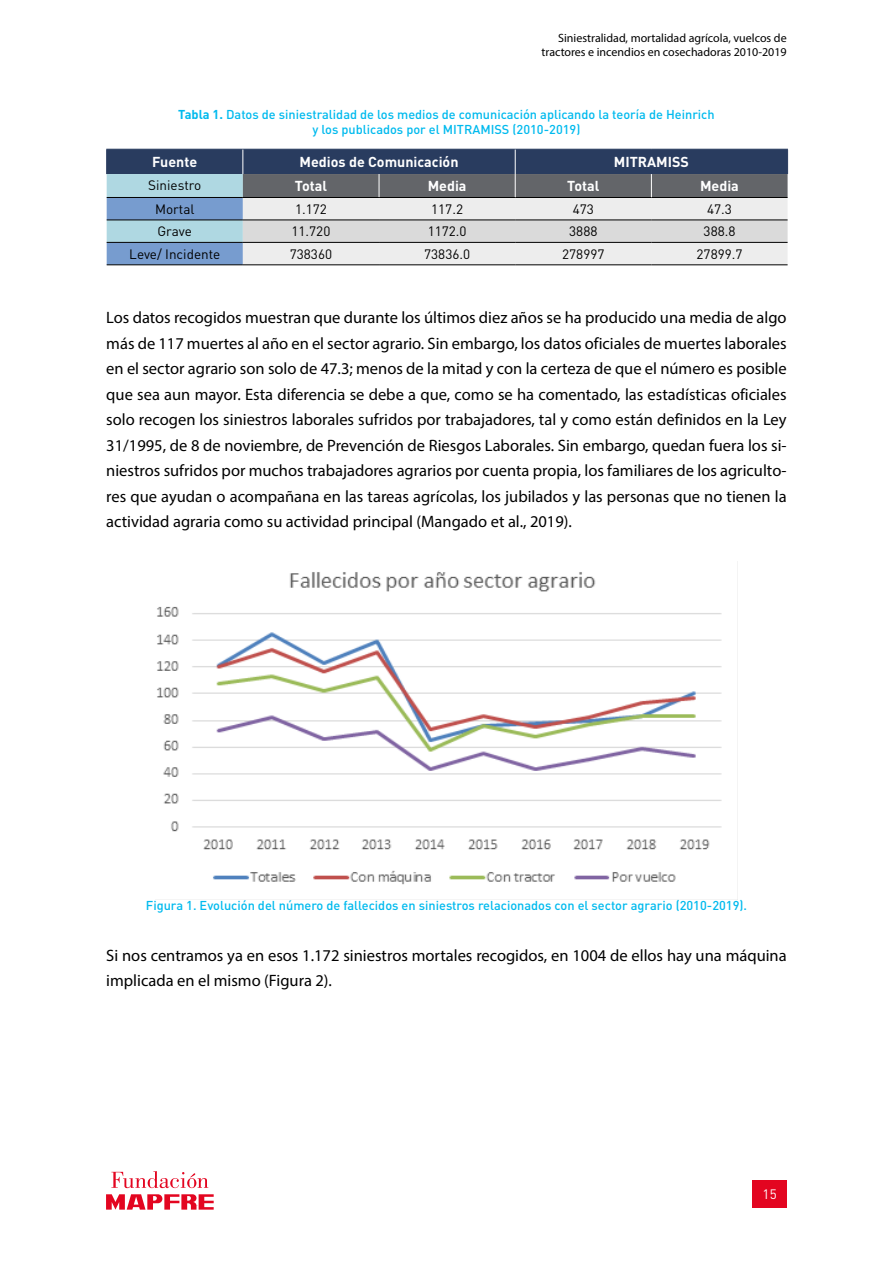
<style>
.page{position:relative;width:893px;height:1263px;background:#fff}
.page>*{position:absolute;margin:0;border:0;box-sizing:border-box;transform-origin:0 0}
.t1{font:16.5px/25.5px "Myriad Pro";color:#000;text-align:justify}
.t2{font:700 14.25px "DI Ng";color:#fff}
.t3{font:13.5px "DI Ng";color:#000}
.t4{font:13.5px "DI Ng";color:#fff}
.t5{font:500 12.75px/15.3px "DI Ng";color:#00baee;text-align:center}
.t6{font:12px/14.4px "Myriad Pro";color:#000;text-align:right}
.s1{font-weight:700}
</style>
<div class="page">
<svg style="left:106px;top:1194px;width:108px;height:15px"></svg>
<svg style="left:111px;top:1171px;width:97px;height:17px"></svg>
<div style="left:753px;top:1180px;width:34px;height:28px;background:#e30520"></div>
<svg style="left:106px;top:149px;width:682px;height:116px;background:#959fac"></svg>
<img style="left:157px;top:562px;width:581px;height:337px">
<p class="t6" style="left:541px;top:30px;width:247px">Siniestralidad, mortalidad agrícola, vuelcos de tractores e incendios en cosechadoras 2010-2019</p>
<p class="t5" style="left:178px;top:106px;width:538px"><span class="s1">Tabla 1.</span> Datos de siniestralidad de los medios de comunicación aplicando la teoría de Heinrich y los publicados por el MITRAMISS (2010-2019)</p>
<p class="t2" style="left:152px;top:153px;width:46px">Fuente</p>
<p class="t2" style="left:300px;top:153px;width:160px">Medios de Comunicación</p>
<p class="t2" style="left:614px;top:153px;width:77px">MITRAMISS</p>
<p class="t3" style="left:148px;top:177px;width:54px">Siniestro</p>
<p class="t2" style="left:295px;top:177px;width:34px">Total</p>
<p class="t2" style="left:428px;top:177px;width:40px">Media</p>
<p class="t2" style="left:567px;top:177px;width:34px">Total</p>
<p class="t2" style="left:700px;top:177px;width:40px">Media</p>
<p class="t3" style="left:155px;top:201px;width:41px">Mortal</p>
<p class="t3" style="left:295px;top:201px;width:33px">1.172</p>
<p class="t3" style="left:431px;top:201px;width:33px">117.2</p>
<p class="t3" style="left:573px;top:201px;width:23px">473</p>
<p class="t3" style="left:707px;top:201px;width:26px">47.3</p>
<p class="t3" style="left:158px;top:223px;width:36px">Grave</p>
<p class="t3" style="left:292px;top:223px;width:40px">11.720</p>
<p class="t3" style="left:428px;top:223px;width:40px">1172.0</p>
<p class="t3" style="left:569px;top:223px;width:30px">3888</p>
<p class="t3" style="left:704px;top:223px;width:33px">388.8</p>
<p class="t3" style="left:129px;top:246px;width:93px">Leve/ Incidente</p>
<p class="t3" style="left:290px;top:246px;width:44px">738360</p>
<p class="t3" style="left:424px;top:246px;width:47px">73836.0</p>
<p class="t3" style="left:562px;top:246px;width:44px">278997</p>
<p class="t3" style="left:697px;top:246px;width:47px">27899.7</p>
<p class="t1" style="left:106px;top:304px;width:682px">Los datos recogidos muestran que durante los últimos diez años se ha producido una media de algo más de 117 muertes al año en el sector agrario. Sin embargo, los datos oficiales de muertes laborales en el sector agrario son solo de 47.3; menos de la mitad y con la certeza de que el número es posible que sea aun mayor. Esta diferencia se debe a que, como se ha comentado, las estadísticas oficiales solo recogen los siniestros laborales sufridos por trabajadores, tal y como están definidos en la Ley 31/1995, de 8 de noviembre, de Prevención de Riesgos Laborales. Sin embargo, quedan fuera los si&shy;niestros sufridos por muchos trabajadores agrarios por cuenta propia, los familiares de los agriculto&shy;res que ayudan o acompañana en las tareas agrícolas, los jubilados y las personas que no tienen la actividad agraria como su actividad principal (Mangado et al., 2019).</p>
<p class="t5" style="left:146px;top:897px;width:603px">Figura 1. Evolución del número de fallecidos en siniestros relacionados con el sector agrario (2010-2019).</p>
<p class="t1" style="left:106px;top:942px;width:682px">Si nos centramos ya en esos 1.172 siniestros mortales recogidos, en 1004 de ellos hay una máquina implicada en el mismo (Figura 2).</p>
<p class="t4" style="left:763px;top:1186px;width:16px">15</p>
</div>
